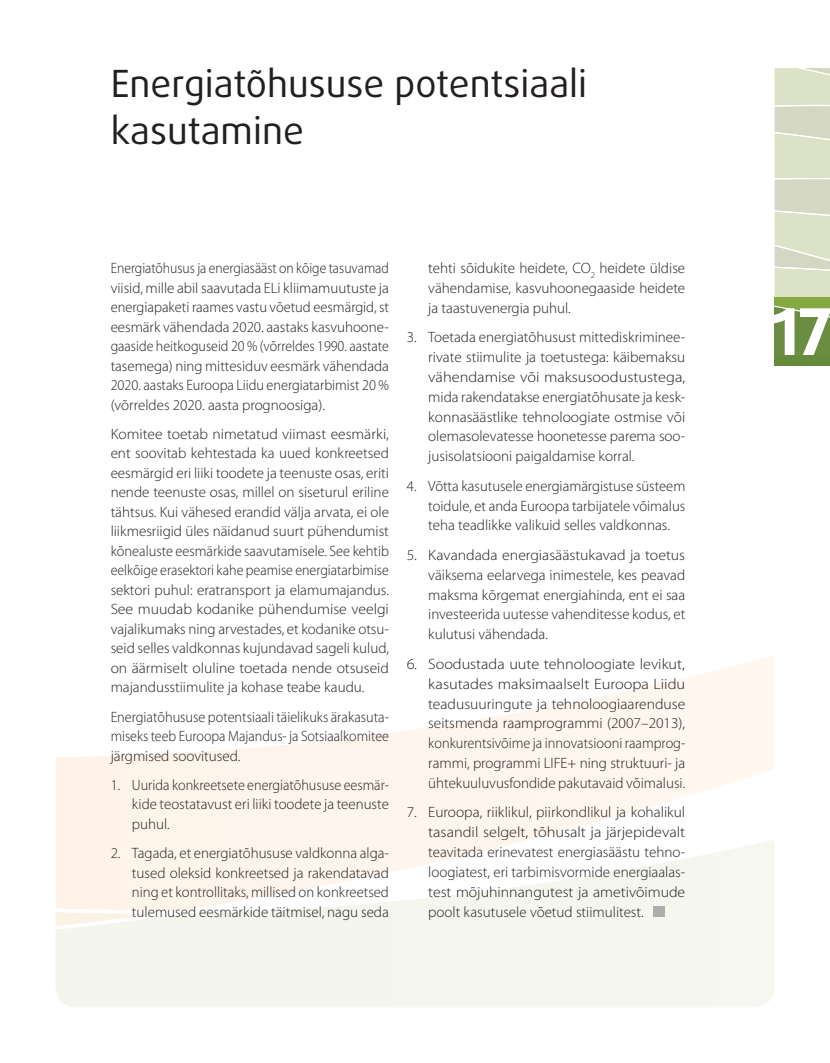
<style>
.page{position:relative;width:830px;height:1063px;background:#fff}
.page>*{position:absolute;margin:0;border:0;box-sizing:border-box;transform-origin:0 0}
.t1{font:800 64.5px "Daxline Pro";color:#fff;scale:.9 1}
.t2{font:37.5px/46.5px "Daxline Pro";color:#231f20}
.t3{font:300 15px/19.8px "Myriad Pro";color:#231f20;text-align:justify}
.t4{font:300 15px/19.5px "Myriad Pro";color:#231f20;text-align:justify;scale:1.04 1}
.t5{font:300 15px/19.5px "Myriad Pro";color:#231f20;text-align:justify;scale:.91 1}
.t6{font:300 15px/19.8px "Myriad Pro";color:#231f20;text-align:justify;scale:1.07 1}
.t7{font:300 15px/19.8px "Myriad Pro";color:#231f20;text-align:justify;scale:1.05 1}
.t8{font:300 15px/19.5px "Myriad Pro";color:#231f20;text-align:justify;scale:.95 1}
.t9{font:300 15px/19.5px "Myriad Pro";color:#231f20;text-align:justify;scale:.94 1}
</style>
<div class="page">
<svg style="left:55px;top:656px;width:719px;height:351px"></svg>
<svg style="left:774px;top:68px;width:55px;height:287px;background:#c6d1ae"></svg>
<div style="left:774px;top:355px;width:55px;height:11px;background:#668b3d"></div>
<hr style="left:774px;top:298px;width:55px;height:3px;background:#84a83f">
<svg style="left:653px;top:906px;width:10px;height:11px"></svg>
<h2 class="t2" style="left:111px;top:61px;width:477px">Energiatõhususe potentsiaali kasutamine</h2>
<p class="t5" style="left:111px;top:259px;width:307px">Energiatõhusus ja energiasääst on kõige tasuvamad viisid, mille abil saavutada ELi kliimamuutuste ja energiapaketi raames vastu võetud eesmärgid, st eesmärk vähendada 2020. aastaks kasvuhoone&shy;gaaside heitkoguseid 20 % (võrreldes 1990. aastate tasemega) ning mittesiduv eesmärk vähendada 2020. aastaks Euroopa Liidu energiatarbimist 20 % (võrreldes 2020. aasta prognoosiga).</p>
<p class="t4" style="left:111px;top:425px;width:269px">Komitee toetab nimetatud viimast eesmärki, ent soovitab kehtestada ka uued konkreetsed eesmärgid eri liiki toodete ja teenuste osas, eriti nende teenuste osas, millel on siseturul eriline tähtsus. Kui vähesed erandid välja arvata, ei ole liikmesriigid üles näidanud suurt pühendumist kõnealuste eesmärkide saavutamisele. See kehtib eelkõige erasektori kahe peamise energiatarbimise sektori puhul: eratransport ja elamumajandus.<br>See muudab kodanike pühendumise veelgi vajalikumaks ning arvestades, et kodanike otsu&shy;seid selles valdkonnas kujundavad sageli kulud, on äärmiselt oluline toetada nende otsuseid majandusstiimulite ja kohase teabe kaudu.</p>
<p class="t8" style="left:111px;top:708px;width:294px">Energiatõhususe potentsiaali täielikuks ärakasuta&shy;miseks teeb Euroopa Majandus- ja Sotsiaalkomitee järgmised soovitused.</p>
<p class="t9" style="left:132px;top:776px;width:275px;text-indent:-21px">1. Uurida konkreetsete energiatõhususe eesmär&shy;kide teostatavust eri liiki toodete ja teenuste puhul.</p>
<p class="t3" style="left:132px;top:844px;width:258px;text-indent:-21px">2. Tagada, et energiatõhususe valdkonna alga&shy;tused oleksid konkreetsed ja rakendatavad ning et kontrollitaks, millised on konkreetsed tulemused eesmärkide täitmisel, nagu seda</p>
<p class="t3" style="left:428px;top:259px;width:258px">tehti sõidukite heidete, CO<sub>2</sub> heidete üldise vähendamise, kasvuhoonegaaside heidete ja taastuvenergia puhul.</p>
<p class="t3" style="left:428px;top:328px;width:258px;text-indent:-21px">3. Toetada energiatõhusust mittediskriminee&shy;rivate stiimulite ja toetustega: käibemaksu vähendamise või maksusoodustustega, mida rakendatakse energiatõhusate ja kesk&shy;konnasäästlike tehnoloogiate ostmise või olemasolevatesse hoonetesse parema soo&shy;jusisolatsiooni paigaldamise korral.</p>
<p class="t3" style="left:428px;top:477px;width:258px;text-indent:-21px">4. Võtta kasutusele energiamärgistuse süsteem toidule, et anda Euroopa tarbijatele võimalus teha teadlikke valikuid selles valdkonnas.</p>
<p class="t7" style="left:428px;top:546px;width:246px;text-indent:-21px">5. Kavandada energiasäästukavad ja toetus väiksema eelarvega inimestele, kes peavad maksma kõrgemat energiahinda, ent ei saa investeerida uutesse vahenditesse kodus, et kulutusi vähendada.</p>
<p class="t6" style="left:428px;top:655px;width:241px;text-indent:-21px">6. Soodustada uute tehnoloogiate levikut, kasutades maksimaalselt Euroopa Liidu teadusuuringute ja tehnoloogiaarenduse seitsmenda raamprogrammi (2007–2013), konkurentsivõime ja innovatsiooni raamprog&shy;rammi, programmi LIFE+ ning struktuuri- ja ühtekuuluvusfondide pakutavaid võimalusi.</p>
<p class="t3" style="left:428px;top:803px;width:258px;text-indent:-21px">7. Euroopa, riiklikul, piirkondlikul ja kohalikul tasandil selgelt, tõhusalt ja järjepidevalt teavitada erinevatest energiasäästu tehno&shy;loogiatest, eri tarbimisvormide energiaalas&shy;test mõjuhinnangutest ja ametivõimude poolt kasutusele võetud stiimulitest.</p>
<h1 class="t1" style="left:771px;top:295px;width:68px">17</h1>
</div>
